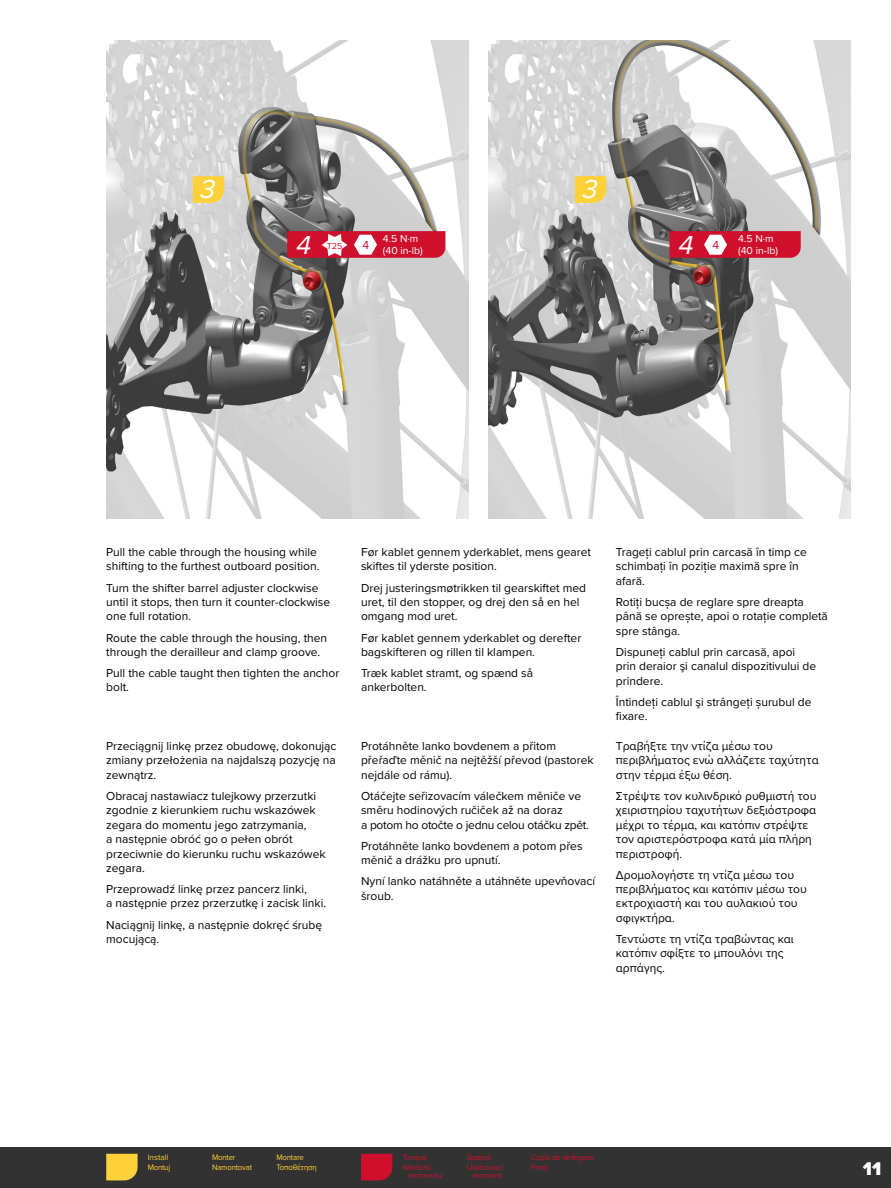
<style>
.page{position:relative;width:891px;height:1188px;background:#fff}
.page>*{position:absolute;margin:0;border:0;box-sizing:border-box;transform-origin:0 0}
.User_Manual_Number_F{font:italic 27px "Proxima Nova";color:#fff}
.t1{font:900 19.2px "Proxima Nova";color:#fff}
.User_Manual_Text_-_N{font:12px/14.4px "Proxima Nova";color:#000}
.t2{font:12px "Proxima Nova";color:#cf102d}
.User_Manual_Number_F-2{font:10.5px "Proxima Nova";color:#fff}
.t3{font:9px "Proxima Nova";color:#cf102d}
.t4{font:8.25px "Proxima Nova";letter-spacing:-.02em;color:#ffd138;scale:.94 1}
.t5{font:8.25px/8.2px "Proxima Nova";color:#cf102d}
.t6{font:8.25px "Proxima Nova";letter-spacing:-.02em;color:#cf102d;scale:.94 1}
.t7{font:8.25px "Proxima Nova";color:#cf102d;scale:.94 1}
.t8{font:8.25px "Proxima Nova";color:#ffd138}
</style>
<div class="page">
<div style="left:0;top:1148px;width:891px;height:40px;background:#323232"></div>
<img style="left:106px;top:40px;width:362px;height:478px">
<svg style="left:287px;top:231px;width:158px;height:27px;background:#d5374f"></svg>
<svg style="left:193px;top:176px;width:31px;height:27px"></svg>
<img style="left:488px;top:40px;width:362px;height:478px">
<svg style="left:669px;top:231px;width:132px;height:27px;background:#d22a44"></svg>
<svg style="left:575px;top:176px;width:31px;height:27px"></svg>
<svg style="left:361px;top:1154px;width:31px;height:26px"></svg>
<svg style="left:106px;top:1154px;width:32px;height:26px"></svg>
<p class="User_Manual_Number_F" style="left:199px;top:169px;width:25px">3</p>
<p class="User_Manual_Number_F" style="left:295px;top:225px;width:25px">4</p>
<p class="t3" style="left:327px;top:239px;width:17px">T25</p>
<p class="t2" style="left:363px;top:236px;width:8px">4</p>
<p class="User_Manual_Number_F-2" style="left:383px;top:230px;width:37px">4.5 N·m</p>
<p class="User_Manual_Number_F-2" style="left:383px;top:242px;width:41px">(40 in-lb)</p>
<p class="User_Manual_Number_F" style="left:581px;top:169px;width:25px">3</p>
<p class="User_Manual_Number_F" style="left:677px;top:225px;width:25px">4</p>
<p class="t2" style="left:713px;top:236px;width:8px">4</p>
<p class="User_Manual_Number_F-2" style="left:738px;top:230px;width:37px">4.5 N·m</p>
<p class="User_Manual_Number_F-2" style="left:738px;top:242px;width:41px">(40 in-lb)</p>
<p class="User_Manual_Text_-_N" style="left:106px;top:544px;width:215px">Pull the cable through the housing while shifting to the furthest outboard position.</p>
<p class="User_Manual_Text_-_N" style="left:106px;top:580px;width:225px">Turn the shifter barrel adjuster clockwise until it stops, then turn it counter-clockwise one full rotation.</p>
<p class="User_Manual_Text_-_N" style="left:106px;top:630px;width:222px">Route the cable through the housing, then through the derailleur and clamp groove.</p>
<p class="User_Manual_Text_-_N" style="left:106px;top:665px;width:235px">Pull the cable taught then tighten the anchor bolt.</p>
<p class="User_Manual_Text_-_N" style="left:106px;top:738px;width:232px;text-align:justify">Przeciągnij linkę przez obudowę, dokonując zmiany przełożenia na najdalszą pozycję na zewnątrz.</p>
<p class="User_Manual_Text_-_N" style="left:106px;top:788px;width:221px">Obracaj nastawiacz tulejkowy przerzutki zgodnie z kierunkiem ruchu wskazówek zegara do momentu jego zatrzymania,<br>a następnie obróć go o pełen obrót przeciwnie do kierunku ruchu wskazówek zegara.</p>
<p class="User_Manual_Text_-_N" style="left:106px;top:881px;width:221px">Przeprowadź linkę przez pancerz linki,<br>a następnie przez przerzutkę i zacisk linki.</p>
<p class="User_Manual_Text_-_N" style="left:106px;top:917px;width:217px">Naciągnij linkę, a następnie dokręć śrubę mocującą.</p>
<p class="User_Manual_Text_-_N" style="left:361px;top:544px;width:232px">Før kablet gennem yderkablet, mens gearet skiftes til yderste position.</p>
<p class="User_Manual_Text_-_N" style="left:361px;top:580px;width:227px">Drej justeringsmøtrikken til gearskiftet med uret, til den stopper, og drej den så en hel omgang mod uret.</p>
<p class="User_Manual_Text_-_N" style="left:361px;top:630px;width:222px">Før kablet gennem yderkablet og derefter bagskifteren og rillen til klampen.</p>
<p class="User_Manual_Text_-_N" style="left:361px;top:665px;width:174px">Træk kablet stramt, og spænd så ankerbolten.</p>
<p class="User_Manual_Text_-_N" style="left:361px;top:738px;width:234px">Protáhněte lanko bovdenem a přitom přeřaďte měnič na nejtěžší převod (pastorek nejdále od rámu).</p>
<p class="User_Manual_Text_-_N" style="left:361px;top:788px;width:229px">Otáčejte seřizovacím válečkem měniče ve směru hodinových ručiček až na doraz<br>a potom ho otočte o jednu celou otáčku zpět.</p>
<p class="User_Manual_Text_-_N" style="left:361px;top:838px;width:223px">Protáhněte lanko bovdenem a potom přes měnič a drážku pro upnutí.</p>
<p class="User_Manual_Text_-_N" style="left:361px;top:874px;width:236px">Nyní lanko natáhněte a utáhněte upevňovací šroub.</p>
<p class="User_Manual_Text_-_N" style="left:616px;top:544px;width:193px">Trageți cablul prin carcasă în timp ce schimbați în poziție maximă spre în afară.</p>
<p class="User_Manual_Text_-_N" style="left:616px;top:594px;width:214px">Rotiți bucșa de reglare spre dreapta până se oprește, apoi o rotație completă spre stânga.</p>
<p class="User_Manual_Text_-_N" style="left:616px;top:644px;width:202px">Dispuneți cablul prin carcasă, apoi prin deraior şi canalul dispozitivului de prindere.</p>
<p class="User_Manual_Text_-_N" style="left:616px;top:694px;width:197px">Întindeți cablul şi strângeți șurubul de fixare.</p>
<p class="User_Manual_Text_-_N" style="left:616px;top:738px;width:204px">Τραβήξτε την ντίζα μέσω του περιβλήματος ενώ αλλάζετε ταχύτητα στην τέρμα έξω θέση.</p>
<p class="User_Manual_Text_-_N" style="left:616px;top:788px;width:202px">Στρέψτε τον κυλινδρικό ρυθμιστή του χειριστηρίου ταχυτήτων δεξιόστροφα μέχρι το τέρμα, και κατόπιν στρέψτε τον αριστερόστροφα κατά μία πλήρη περιστροφή.</p>
<p class="User_Manual_Text_-_N" style="left:616px;top:867px;width:193px">Δρομολογήστε τη ντίζα μέσω του περιβλήματος και κατόπιν μέσω του εκτροχιαστή και του αυλακιού του σφιγκτήρα.</p>
<p class="User_Manual_Text_-_N" style="left:616px;top:931px;width:179px">Τεντώστε τη ντίζα τραβώντας και κατόπιν σφίξτε το μπουλόνι της αρπάγης.</p>
<p class="t8" style="left:148px;top:1151px;width:22px">Install</p>
<p class="t4" style="left:212px;top:1151px;width:26px">Monter</p>
<p class="t4" style="left:276px;top:1151px;width:31px">Montare</p>
<p class="t4" style="left:148px;top:1161px;width:25px">Montuj</p>
<p class="t4" style="left:212px;top:1161px;width:44px">Namontovat</p>
<p class="t4" style="left:276px;top:1161px;width:44px">Τοποθέτηση</p>
<p class="t5" style="left:403px;top:1153px;width:27px">Torque</p>
<p class="t7" style="left:467px;top:1151px;width:27px">Spænd</p>
<p class="t6" style="left:531px;top:1151px;width:68px">Cuplu de strângere</p>
<p class="t5" style="left:408px;top:1163px;width:36px;text-indent:-5px">Wartość momentu</p>
<p class="t5" style="left:467px;top:1163px;width:38px;text-align:center">Utahovací moment</p>
<p class="t7" style="left:531px;top:1161px;width:20px">Ροπή</p>
<h2 class="t1" style="left:863px;top:1154px;width:20px">11</h2>
</div>
